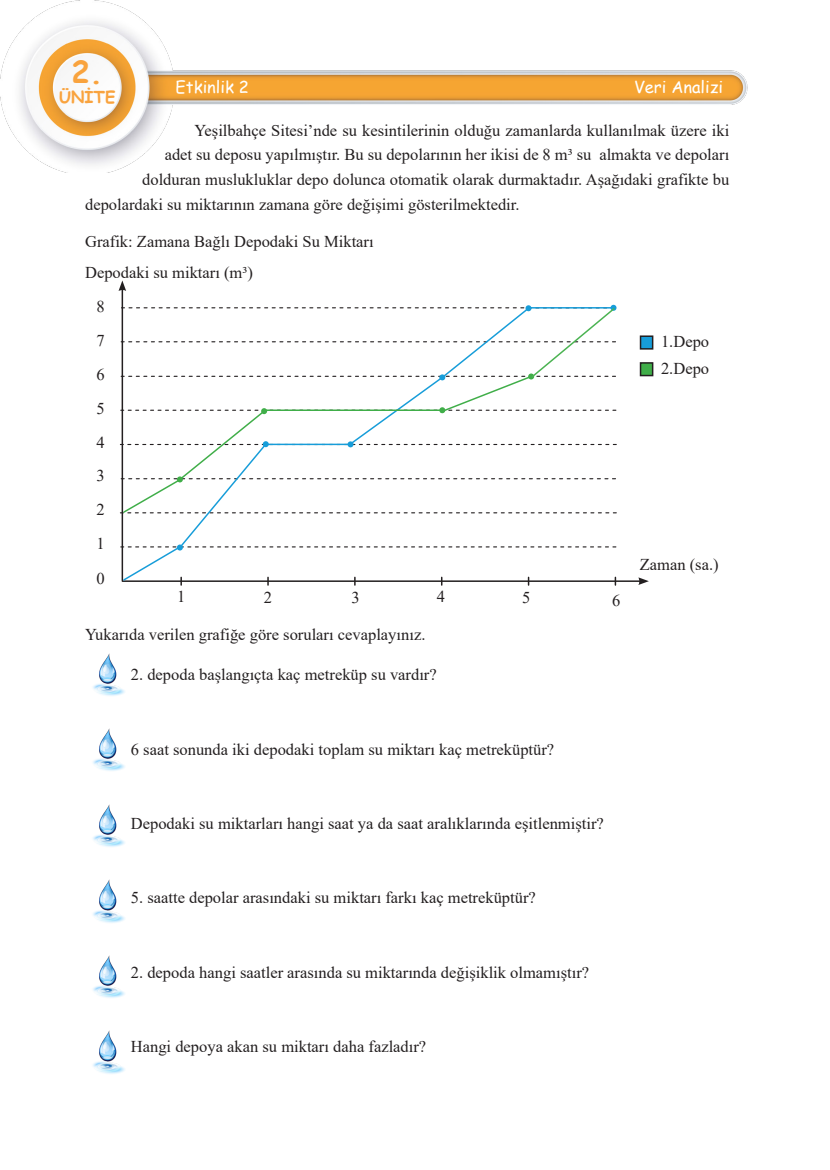
<style>
.page{position:relative;width:830px;height:1170px;background:#fff}
.page>*{position:absolute;margin:0;border:0;box-sizing:border-box;transform-origin:0 0}
.t1{font:700 30px "Comic Sans MS";color:#f9a33e}
.font{font:16.5px "Times New Roman";color:#231f20}
.t2{font:16.5px "Comic Sans MS";color:#fff}
.t3{font:700 16.5px "Comic Sans MS";color:#f9a33e}
</style>
<div class="page">
<img style="left:0;top:1px;width:747px;height:171px">
<hr style="left:121px;top:289px;width:2px;height:291px;background:#231f20">
<svg style="left:118px;top:280px;width:8px;height:11px"></svg>
<hr style="left:122px;top:580px;width:518px;height:2px;background:#231f20">
<svg style="left:638px;top:577px;width:10px;height:8px"></svg>
<div style="left:640px;top:336px;width:12px;height:13px;background:#179dd9"></div>
<div style="left:639px;top:335px;width:14px;height:14px;border:2px solid #231f20"></div>
<div style="left:640px;top:363px;width:12px;height:12px;background:#40ae49"></div>
<div style="left:639px;top:362px;width:14px;height:14px;border:2px solid #231f20"></div>
<svg style="left:120px;top:305px;width:496px;height:280px"></svg>
<img style="left:93px;top:653px;width:32px;height:43px">
<img style="left:93px;top:728px;width:32px;height:43px">
<img style="left:93px;top:804px;width:32px;height:43px">
<img style="left:93px;top:879px;width:32px;height:43px">
<img style="left:93px;top:955px;width:32px;height:43px">
<img style="left:93px;top:1030px;width:32px;height:43px">
<h1 class="t1" style="left:72px;top:50px;width:33px">2.</h1>
<p class="t3" style="left:59px;top:85px;width:58px">ÜNİTE</p>
<p class="t2" style="left:175px;top:75px;width:75px">Etkinlik 2</p>
<p class="t2" style="left:633px;top:75px;width:91px">Veri Analizi</p>
<p class="font" style="left:194px;top:118px;width:536px">Yeşilbahçe Sitesi’nde su kesintilerinin olduğu zamanlarda kullanılmak üzere iki</p>
<p class="font" style="left:165px;top:143px;width:566px">adet su deposu yapılmıştır. Bu su depolarının her ikisi de 8 m³ su almakta ve depoları</p>
<p class="font" style="left:142px;top:168px;width:588px">dolduran muslukluklar depo dolunca otomatik olarak durmaktadır. Aşağıdaki grafikte bu</p>
<p class="font" style="left:85px;top:193px;width:435px">depolardaki su miktarının zamana göre değişimi gösterilmektedir.</p>
<p class="font" style="left:85px;top:229px;width:290px">Grafik: Zamana Bağlı Depodaki Su Miktarı</p>
<p class="font" style="left:85px;top:260px;width:169px">Depodaki su miktarı (m³)</p>
<p class="font" style="left:96px;top:295px;width:10px">8</p>
<p class="font" style="left:96px;top:328px;width:10px">7</p>
<p class="font" style="left:96px;top:362px;width:10px">6</p>
<p class="font" style="left:96px;top:396px;width:10px">5</p>
<p class="font" style="left:96px;top:430px;width:10px">4</p>
<p class="font" style="left:96px;top:464px;width:10px">3</p>
<p class="font" style="left:96px;top:498px;width:10px">2</p>
<p class="font" style="left:96px;top:532px;width:10px">1</p>
<p class="font" style="left:96px;top:567px;width:10px">0</p>
<p class="font" style="left:177px;top:585px;width:10px">1</p>
<p class="font" style="left:264px;top:586px;width:10px">2</p>
<p class="font" style="left:351px;top:586px;width:10px">3</p>
<p class="font" style="left:85px;top:622px;width:341px">Yukarıda verilen grafiğe göre soruları cevaplayınız.</p>
<p class="font" style="left:436px;top:585px;width:10px">4</p>
<p class="font" style="left:131px;top:663px;width:307px">2. depoda başlangıçta kaç metreküp su vardır?</p>
<p class="font" style="left:522px;top:586px;width:10px">5</p>
<p class="font" style="left:131px;top:737px;width:424px">6 saat sonunda iki depodaki toplam su miktarı kaç metreküptür?</p>
<p class="font" style="left:660px;top:330px;width:50px">1.Depo</p>
<p class="font" style="left:660px;top:356px;width:50px">2.Depo</p>
<p class="font" style="left:611px;top:588px;width:10px">6</p>
<p class="font" style="left:639px;top:552px;width:80px">Zaman (sa.)</p>
<p class="font" style="left:131px;top:811px;width:474px">Depodaki su miktarları hangi saat ya da saat aralıklarında eşitlenmiştir?</p>
<p class="font" style="left:131px;top:886px;width:406px">5. saatte depolar arasındaki su miktarı farkı kaç metreküptür?</p>
<p class="font" style="left:131px;top:960px;width:459px">2. depoda hangi saatler arasında su miktarında değişiklik olmamıştır?</p>
<p class="font" style="left:131px;top:1034px;width:297px">Hangi depoya akan su miktarı daha fazladır?</p>
</div>
